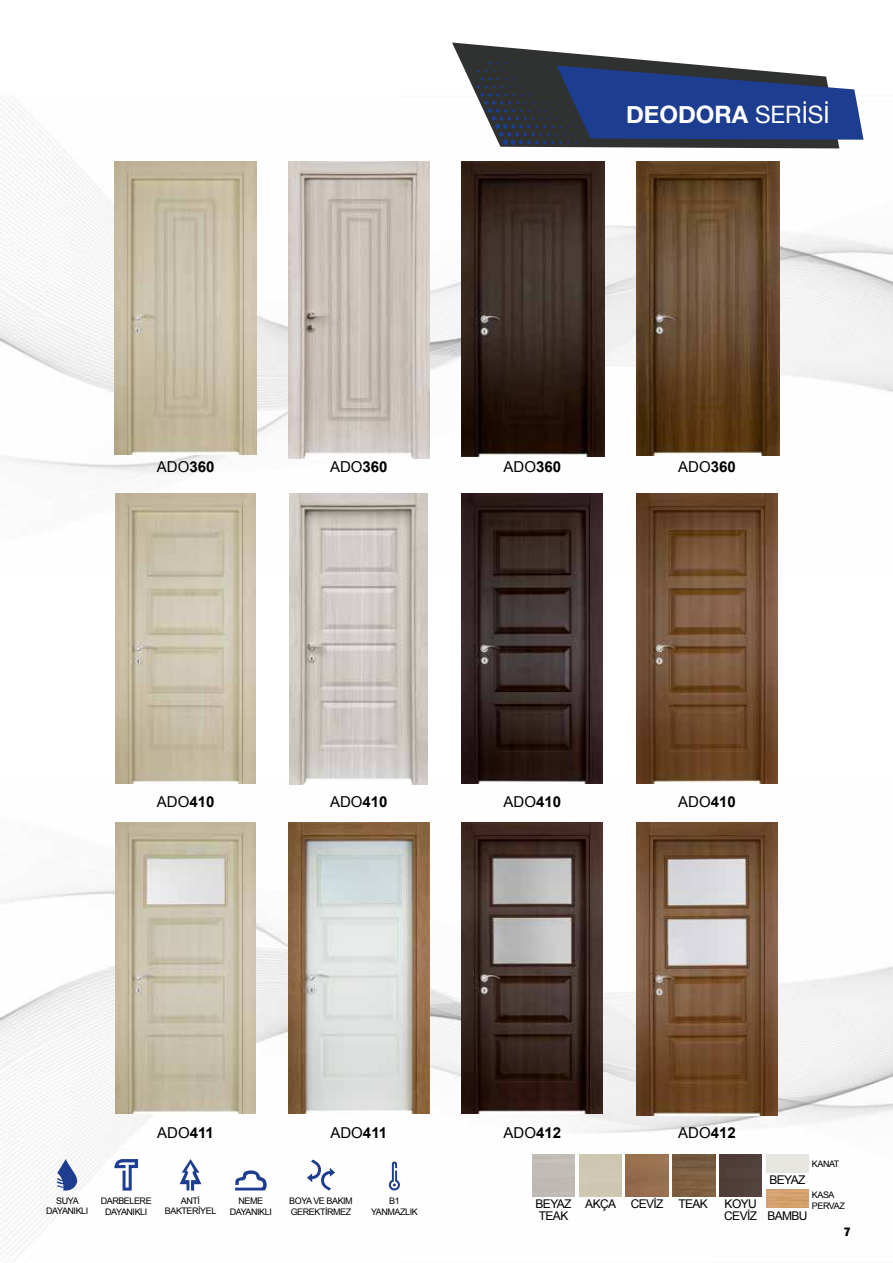
<style>
.page{position:relative;width:893px;height:1263px;background:#fff}
.page>*{position:absolute;margin:0;border:0;box-sizing:border-box;transform-origin:0 0}
.t1{font:700 24px "Helvetica Neue";color:#fff}
.t2{font:15px "Arial";color:#000}
.t3{font:12px/12px "Arial";letter-spacing:-.05em;color:#000}
.t4{font:900 condensed 12px "Helvetica Neue";color:#000}
.t5{font:9px/10.5px "Arial";letter-spacing:-.05em;color:#000;text-align:center}
.s1{font-weight:400}
.s2{font-weight:700}
</style>
<div class="page">
<img style="left:0;top:782px;width:893px;height:479px">
<img style="left:0;top:97px;width:893px;height:480px">
<svg style="left:452px;top:43px;width:411px;height:105px"></svg>
<svg style="left:57px;top:1159px;width:20px;height:33px"></svg>
<svg style="left:114px;top:1159px;width:24px;height:31px"></svg>
<svg style="left:180px;top:1159px;width:21px;height:31px"></svg>
<svg style="left:235px;top:1170px;width:32px;height:20px"></svg>
<svg style="left:307px;top:1159px;width:28px;height:31px"></svg>
<svg style="left:389px;top:1161px;width:11px;height:29px"></svg>
<div style="left:719px;top:1154px;width:43px;height:43px;background:#513f3a"></div>
<img style="left:766px;top:1154px;width:43px;height:18px">
<img style="left:766px;top:1189px;width:43px;height:18px">
<div style="left:579px;top:1154px;width:43px;height:43px;background:#cec7b2"></div>
<img style="left:673px;top:1154px;width:42px;height:43px">
<div style="left:532px;top:1154px;width:43px;height:43px;background:#c0bbb5"></div>
<div style="left:626px;top:1154px;width:42px;height:43px;background:#976f4f"></div>
<img style="left:290px;top:493px;width:138px;height:291px">
<img style="left:115px;top:493px;width:141px;height:290px">
<img style="left:637px;top:493px;width:140px;height:290px">
<img style="left:462px;top:493px;width:141px;height:290px">
<img style="left:115px;top:822px;width:141px;height:291px">
<img style="left:288px;top:822px;width:141px;height:291px">
<img style="left:462px;top:822px;width:141px;height:292px">
<img style="left:636px;top:822px;width:142px;height:294px">
<img style="left:462px;top:162px;width:142px;height:294px">
<img style="left:637px;top:162px;width:142px;height:294px">
<img style="left:288px;top:162px;width:142px;height:296px">
<img style="left:115px;top:162px;width:142px;height:293px">
<h1 class="t1" style="left:626px;top:96px;width:205px">DEODORA <span class="s1">SERİSİ</span></h1>
<h2 class="t2" style="left:157px;top:457px;width:59px">ADO<span class="s2">360</span></h2>
<h2 class="t2" style="left:330px;top:457px;width:59px">ADO<span class="s2">360</span></h2>
<h2 class="t2" style="left:504px;top:457px;width:59px">ADO<span class="s2">360</span></h2>
<h2 class="t2" style="left:678px;top:457px;width:59px">ADO<span class="s2">360</span></h2>
<h2 class="t2" style="left:157px;top:792px;width:59px">ADO<span class="s2">410</span></h2>
<h2 class="t2" style="left:330px;top:792px;width:59px">ADO<span class="s2">410</span></h2>
<h2 class="t2" style="left:504px;top:792px;width:59px">ADO<span class="s2">410</span></h2>
<h2 class="t2" style="left:678px;top:792px;width:59px">ADO<span class="s2">410</span></h2>
<h2 class="t2" style="left:157px;top:1123px;width:58px">ADO<span class="s2">411</span></h2>
<h2 class="t2" style="left:330px;top:1123px;width:58px">ADO<span class="s2">411</span></h2>
<h2 class="t2" style="left:504px;top:1123px;width:59px">ADO<span class="s2">412</span></h2>
<h2 class="t2" style="left:678px;top:1123px;width:59px">ADO<span class="s2">412</span></h2>
<p class="t5" style="left:812px;top:1159px;width:29px">KANAT</p>
<h3 class="t3" style="left:769px;top:1174px;width:38px">BEYAZ</h3>
<p class="t5" style="left:46px;top:1195px;width:44px">SUYA<br>DAYANIKLI</p>
<p class="t5" style="left:101px;top:1196px;width:52px">DARBELERE<br>DAYANIKLI</p>
<p class="t5" style="left:165px;top:1195px;width:53px">ANTİ<br>BAKTERİYEL</p>
<p class="t5" style="left:230px;top:1196px;width:44px">NEME<br>DAYANIKLI</p>
<p class="t5" style="left:289px;top:1196px;width:65px;text-align:left">BOYA VE BAKIM<br>GEREKTİRMEZ</p>
<p class="t5" style="left:371px;top:1196px;width:48px">B1<br>YANMAZLIK</p>
<h3 class="t3" style="left:536px;top:1198px;width:82px">BEYAZ AKÇA<br>TEAK</h3>
<h3 class="t3" style="left:631px;top:1198px;width:79px">CEVİZ TEAK</h3>
<h3 class="t3" style="left:724px;top:1198px;width:34px">KOYU<br>CEVİZ</h3>
<p class="t5" style="left:812px;top:1190px;width:34px;text-align:left">KASA<br>PERVAZ</p>
<h3 class="t3" style="left:767px;top:1210px;width:42px">BAMBU</h3>
<h3 class="t4" style="left:844px;top:1222px;width:8px">7</h3>
</div>
